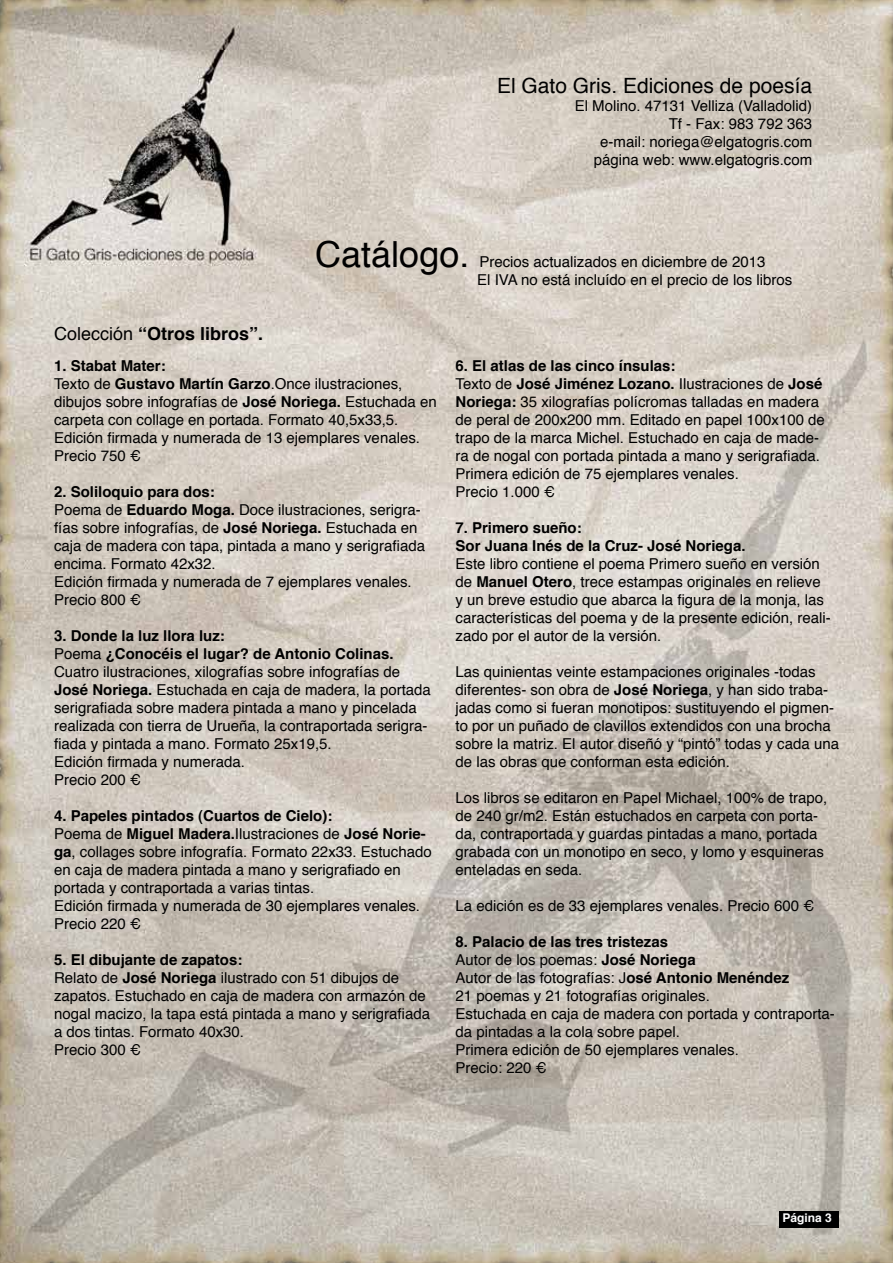
<style>
.page{position:relative;width:893px;height:1263px;background:#fff}
.page>*{position:absolute;margin:0;border:0;box-sizing:border-box;transform-origin:0 0}
.t1{font:36px "Helvetica";color:#000}
.t2{font:21px "Helvetica";color:#000}
.t3{font:700 18px "Helvetica";color:#000}
.t4{font:15px/18px "Helvetica";color:#000}
.t5{font:700 15px/18px "Helvetica";color:#000}
.t6{font:700 12px "Helvetica";color:#fff}
.s1{font-weight:400}
.s2{font-weight:700}
</style>
<div class="page">
<img style="left:0;top:0;width:893px;height:1263px">
<div style="left:779px;top:1212px;width:60px;height:16px;background:#000"></div>
<h2 class="t2" style="left:497px;top:70px;width:317px">El Gato Gris. Ediciones de poesía</h2>
<p class="t4" style="left:575px;top:98px;width:239px;text-align:right">El Molino. 47131 Velliza (Valladolid)<br>Tf - Fax: 983 792 363<br>e-mail: noriega@elgatogris.com página web: www.elgatogris.com</p>
<h1 class="t1" style="left:315px;top:227px;width:156px">Catálogo.</h1>
<p class="t4" style="left:477px;top:253px;width:316px">Precios actualizados en diciembre de 2013<br>El IVA no está incluído en el precio de los libros</p>
<p class="t3" style="left:54px;top:319px;width:211px"><span class="s1">Colección</span> “Otros libros”.</p>
<p class="t4" style="left:54px;top:357px;width:384px"><span class="s2">1. Stabat Mater:<br></span>Texto de <span class="s2">Gustavo Martín Garzo</span>.Once ilustraciones, dibujos sobre infografías de <span class="s2">José Noriega.</span> Estuchada en carpeta con collage en portada. Formato 40,5x33,5.<br>Edición firmada y numerada de 13 ejemplares venales.<br>Precio 750 €</p>
<p class="t4" style="left:54px;top:483px;width:373px"><span class="s2">2. Soliloquio para dos:<br></span>Poema de <span class="s2">Eduardo Moga.</span> Doce ilustraciones, serigra&shy;fías sobre infografías, de <span class="s2">José Noriega.</span> Estuchada en caja de madera con tapa, pintada a mano y serigrafiada encima. Formato 42x32.<br>Edición firmada y numerada de 7 ejemplares venales.<br>Precio 800 €</p>
<p class="t4" style="left:54px;top:627px;width:378px"><span class="s2">3. Donde la luz llora luz:<br></span>Poema <span class="s2">¿Conocéis el lugar? de Antonio Colinas.<br></span>Cuatro ilustraciones, xilografías sobre infografías de <span class="s2">José Noriega.</span> Estuchada en caja de madera, la portada serigrafiada sobre madera pintada a mano y pincelada realizada con tierra de Urueña, la contraportada serigra&shy;fiada y pintada a mano. Formato 25x19,5.<br>Edición firmada y numerada.<br>Precio 200 €</p>
<p class="t4" style="left:54px;top:807px;width:379px"><span class="s2">4. Papeles pintados (Cuartos de Cielo):<br></span>Poema de <span class="s2">Miguel Madera.</span>Ilustraciones de <span class="s2">José Norie&shy;ga</span>, collages sobre infografía. Formato 22x33. Estuchado en caja de madera pintada a mano y serigrafiado en portada y contraportada a varias tintas.<br>Edición firmada y numerada de 30 ejemplares venales.<br>Precio 220 €</p>
<p class="t4" style="left:54px;top:951px;width:378px"><span class="s2">5. El dibujante de zapatos:<br></span>Relato de <span class="s2">José Noriega</span> ilustrado con 51 dibujos de zapatos. Estuchado en caja de madera con armazón de nogal macizo, la tapa está pintada a mano y serigrafiada a dos tintas. Formato 40x30.<br>Precio 300 €</p>
<p class="t4" style="left:455px;top:357px;width:371px"><span class="s2">6. El atlas de las cinco ínsulas:<br></span>Texto de <span class="s2">José Jiménez Lozano.</span> Ilustraciones de <span class="s2">José Noriega:</span> 35 xilografías polícromas talladas en madera de peral de 200x200 mm. Editado en papel 100x100 de trapo de la marca Michel. Estuchado en caja de made&shy;ra de nogal con portada pintada a mano y serigrafiada.<br>Primera edición de 75 ejemplares venales.<br>Precio 1.000 €</p>
<p class="t5" style="left:455px;top:519px;width:292px">7. Primero sueño:<br>Sor Juana Inés de la Cruz- José Noriega.</p>
<p class="t4" style="left:455px;top:555px;width:377px">Este libro contiene el poema Primero sueño en versión de <span class="s2">Manuel Otero</span>, trece estampas originales en relieve y un breve estudio que abarca la figura de la monja, las características del poema y de la presente edición, reali&shy;zado por el autor de la versión.</p>
<p class="t4" style="left:455px;top:663px;width:385px">Las quinientas veinte estampaciones originales -todas diferentes- son obra de <span class="s2">José Noriega</span>, y han sido traba&shy;jadas como si fueran monotipos: sustituyendo el pigmen&shy;to por un puñado de clavillos extendidos con una brocha sobre la matriz. El autor diseñó y “pintó” todas y cada una de las obras que conforman esta edición.</p>
<p class="t4" style="left:455px;top:789px;width:373px">Los libros se editaron en Papel Michael, 100% de trapo, de 240 gr/m2. Están estuchados en carpeta con porta&shy;da, contraportada y guardas pintadas a mano, portada grabada con un monotipo en seco, y lomo y esquineras enteladas en seda.</p>
<p class="t4" style="left:455px;top:897px;width:360px">La edición es de 33 ejemplares venales. Precio 600 €</p>
<p class="t4" style="left:455px;top:933px;width:381px"><span class="s2">8. Palacio de las tres tristezas<br></span>Autor de los poemas: <span class="s2">José Noriega<br></span>Autor de las fotografías: J<span class="s2">osé Antonio Menéndez<br></span>21 poemas y 21 fotografías originales.<br>Estuchada en caja de madera con portada y contraporta&shy;da pintadas a la cola sobre papel.<br>Primera edición de 50 ejemplares venales.<br>Precio: 220 €</p>
<p class="t6" style="left:782px;top:1208px;width:51px">Página 3</p>
</div>
